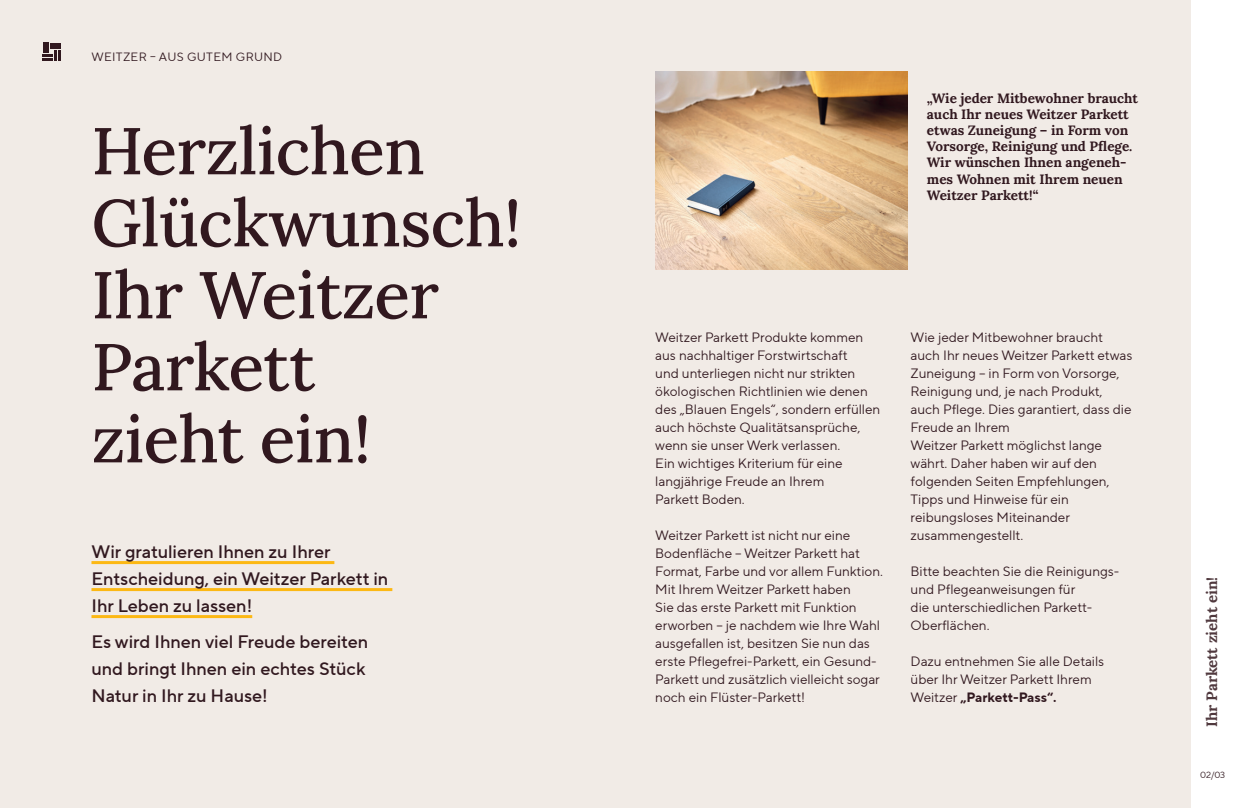
<style>
.page{position:relative;width:1234px;height:808px;background:#fff}
.page>*{position:absolute;margin:0;border:0;box-sizing:border-box;transform-origin:0 0}
.t1{font:500 66px/72px "Lora";letter-spacing:-.01em;color:#31181f}
.t2{font:500 18px/27px "TT Norms Pro";color:#31181f}
.t3{font:700 15px "Lora";color:#50393e}
.t4{font:13.5px/18px "TT Norms Pro";color:#31181f}
.t5{font:700 13.5px/16.2px "Lora";color:#31181f}
.t6{font:12px "TT Norms Pro";letter-spacing:.025em;color:#31181f}
.t7{font:9px "TT Norms Pro";color:#31181f}
.s1{font-weight:700}
</style>
<div class="page">
<div style="left:0;top:0;width:1191px;height:808px;background:#f1ebe6"></div>
<hr style="left:91px;top:561px;width:243px;height:3px;background:#fcb814">
<hr style="left:91px;top:588px;width:301px;height:3px;background:#fcb814">
<hr style="left:91px;top:615px;width:161px;height:3px;background:#fcb814">
<svg style="left:43px;top:43px;width:18px;height:18px"></svg>
<img style="left:655px;top:72px;width:252px;height:198px">
<p class="t6" style="left:91px;top:48px;width:192px">WEITZER – AUS GUTEM GRUND</p>
<h1 class="t1" style="left:91px;top:110px;width:431px">Herzlichen<br>Glückwunsch!<br>Ihr Weitzer<br>Parkett<br>zieht ein!</h1>
<h2 class="t2" style="left:91px;top:538px;width:298px">Wir gratulieren Ihnen zu Ihrer<br>Entscheidung, ein Weitzer Parkett in<br>Ihr Leben zu lassen!</h2>
<h2 class="t2" style="left:91px;top:628px;width:278px">Es wird Ihnen viel Freude bereiten und bringt Ihnen ein echtes Stück<br>Natur in Ihr zu Hause!</h2>
<p class="t5" style="left:926px;top:89px;width:213px">„Wie jeder Mitbewohner braucht auch Ihr neues Weitzer Parkett etwas Zuneigung – in Form von<br>Vorsorge, Reinigung und Pflege.<br>Wir wünschen Ihnen angeneh&shy;mes Wohnen mit Ihrem neuen<br>Weitzer Parkett!“</p>
<p class="t4" style="left:655px;top:328px;width:226px">Weitzer Parkett Produkte kommen aus nachhaltiger Forstwirtschaft<br>und unterliegen nicht nur strikten ökologischen Richtlinien wie denen des „Blauen Engels“, sondern erfüllen auch höchste Qualitätsansprüche, wenn sie unser Werk verlassen.<br>Ein wichtiges Kriterium für eine langjährige Freude an Ihrem<br>Parkett Boden.</p>
<p class="t4" style="left:655px;top:526px;width:229px">Weitzer Parkett ist nicht nur eine Bodenfläche – Weitzer Parkett hat Format, Farbe und vor allem Funktion.<br>Mit Ihrem Weitzer Parkett haben<br>Sie das erste Parkett mit Funktion erworben – je nachdem wie Ihre Wahl ausgefallen ist, besitzen Sie nun das erste Pflegefrei-Parkett, ein Gesund-Parkett und zusätzlich vielleicht sogar noch ein Flüster-Parkett!</p>
<p class="t4" style="left:910px;top:328px;width:223px">Wie jeder Mitbewohner braucht auch Ihr neues Weitzer Parkett etwas<br>Zuneigung – in Form von Vorsorge,<br>Reinigung und, je nach Produkt, auch Pflege. Dies garantiert, dass die<br>Freude an Ihrem<br>Weitzer Parkett möglichst lange währt. Daher haben wir auf den folgenden Seiten Empfehlungen,<br>Tipps und Hinweise für ein reibungsloses Miteinander zusammengestellt.</p>
<p class="t4" style="left:910px;top:562px;width:210px">Bitte beachten Sie die Reinigungs&shy;und Pflegeanweisungen für<br>die unterschiedlichen Parkett-<br>Oberflächen.</p>
<p class="t4" style="left:910px;top:652px;width:195px">Dazu entnehmen Sie alle Details über Ihr Weitzer Parkett Ihrem<br>Weitzer <span class="s1">„Parkett-Pass“.</span></p>
<p class="t3" style="left:1199px;top:727px;width:151px;rotate:-90deg">Ihr Parkett zieht ein!</p>
<p class="t7" style="left:1199px;top:769px;width:27px">02/03</p>
</div>
